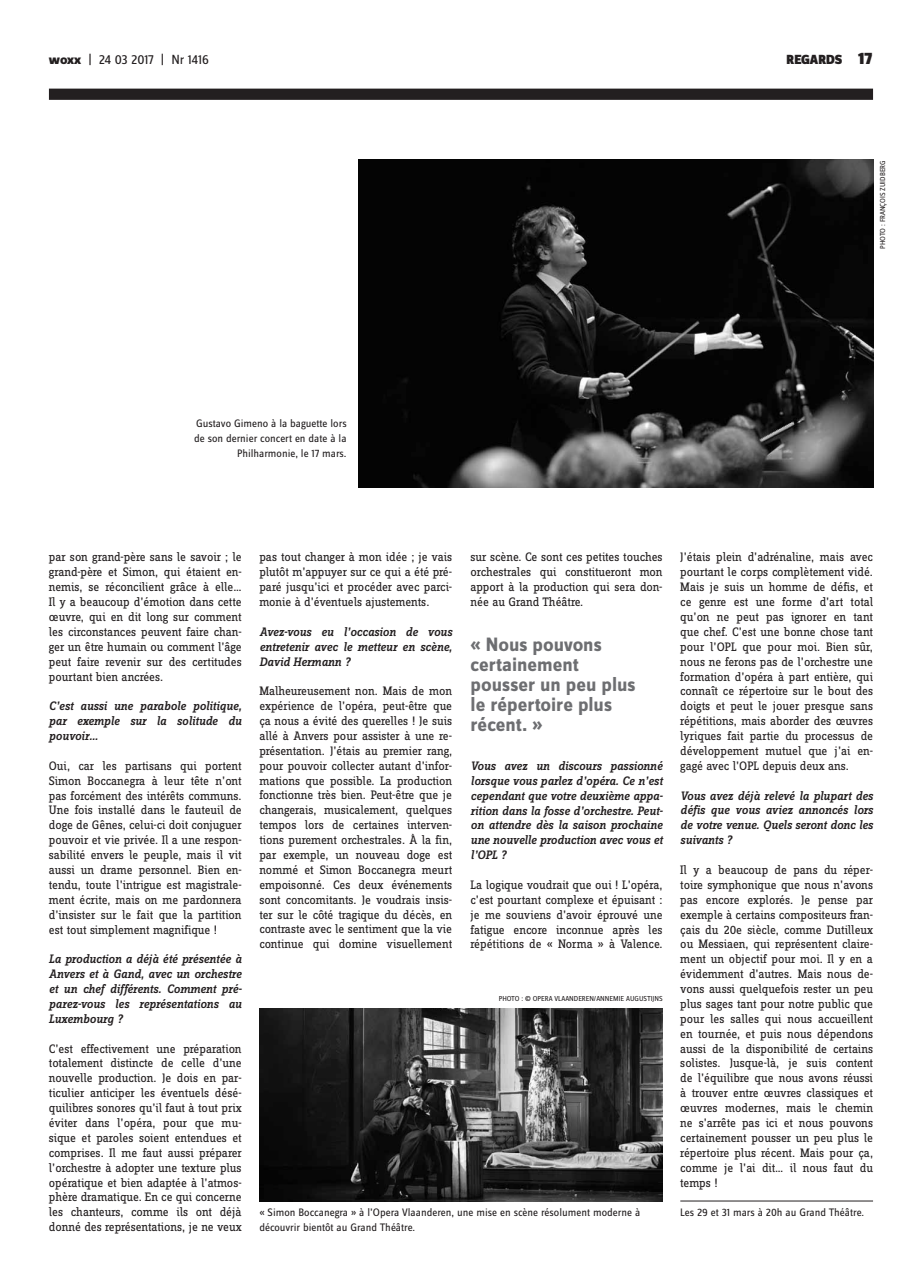
<style>
.page{position:relative;width:922px;height:1276px;background:#fff}
.page>*{position:absolute;margin:0;border:0;box-sizing:border-box;transform-origin:0 0}
.t1{font:700 20.12px/20.1px "Zine Sans Dis";color:#6d6e71}
.t2{font:13.75px "Zine Sans Dis";letter-spacing:-.01em;color:#231f20}
.t3{font:900 13.75px "Zine Sans Dis";letter-spacing:-.01em;color:#231f20}
.t4{font:12.75px/14.9px "Zine Slab Dis";letter-spacing:-.01em;color:#231f20;text-align:justify}
.t5{font:italic 500 12.75px/14.9px "Zine Slab Dis";letter-spacing:-.01em;color:#231f20;text-align:justify}
.t6{font:11.25px/14.9px "Zine Sans Dis";color:#231f20;text-align:right}
.t7{font:7.5px "Zine Sans Dis";color:#231f20}
.s1{font-weight:800}
.s2{font-size:17.5px}
</style>
<div class="page">
<img style="left:358px;top:159px;width:514px;height:328px">
<hr style="left:680px;top:1200px;width:192px;height:1px;background:#231f20">
<div style="left:49px;top:89px;width:823px;height:11px;background:#231f20"></div>
<img style="left:259px;top:1008px;width:403px;height:193px">
<p class="t2" style="left:49px;top:53px;width:161px"><span class="s1">woxx</span> | 24 03 2017 | Nr 1416</p>
<p class="t3" style="left:786px;top:53px;width:87px">REGARDS <span class="s2">17</span></p>
<p class="t6" style="left:194px;top:417px;width:154px">Gustavo Gimeno à la baguette lors de son dernier concert en date à la<br>Philharmonie, le 17 mars.</p>
<p class="t7" style="left:878px;top:249px;width:88px;rotate:-90deg">Photo : François Zuidberg</p>
<p class="t4" style="left:49px;top:550px;width:194px">par son grand-père sans le savoir ; le grand-père et Simon, qui étaient en&shy;nemis, se réconcilient grâce à elle… Il y a beaucoup d’émotion dans cette œuvre, qui en dit long sur comment les circonstances peuvent faire chan&shy;ger un être humain ou comment l’âge peut faire revenir sur des certitudes pourtant bien ancrées.</p>
<p class="t5" style="left:49px;top:699px;width:194px">C’est aussi une parabole politique, par exemple sur la solitude du pouvoir…</p>
<p class="t4" style="left:49px;top:759px;width:194px">Oui, car les partisans qui portent Simon Boccanegra à leur tête n’ont pas forcément des intérêts communs.<br>Une fois installé dans le fauteuil de doge de Gênes, celui-ci doit conjuguer pouvoir et vie privée. Il a une respon&shy;sabilité envers le peuple, mais il vit aussi un drame personnel. Bien en&shy;tendu, toute l’intrigue est magistrale&shy;ment écrite, mais on me pardonnera d’insister sur le fait que la partition est tout simplement magnifique !</p>
<p class="t5" style="left:49px;top:951px;width:194px">La production a déjà été présentée à Anvers et à Gand, avec un orchestre et un chef différents. Comment pré&shy;parez-vous les représentations au Luxembourg ?</p>
<p class="t4" style="left:49px;top:1041px;width:194px">C’est effectivement une préparation totalement distincte de celle d’une nouvelle production. Je dois en par&shy;ticulier anticiper les éventuels désé&shy;quilibres sonores qu’il faut à tout prix éviter dans l’opéra, pour que mu&shy;sique et paroles soient entendues et comprises. Il me faut aussi préparer l’orchestre à adopter une texture plus opératique et bien adaptée à l’atmos&shy;phère dramatique. En ce qui concerne les chanteurs, comme ils ont déjà donné des représentations, je ne veux</p>
<p class="t4" style="left:259px;top:550px;width:194px">pas tout changer à mon idée ; je vais plutôt m’appuyer sur ce qui a été pré&shy;paré jusqu’ici et procéder avec parci&shy;monie à d’éventuels ajustements.</p>
<p class="t5" style="left:259px;top:624px;width:194px">Avez-vous eu l’occasion de vous entretenir avec le metteur en scène, David Hermann ?</p>
<p class="t4" style="left:259px;top:684px;width:194px">Malheureusement non. Mais de mon expérience de l’opéra, peut-être que ça nous a évité des querelles ! Je suis allé à Anvers pour assister à une re&shy;présentation. J’étais au premier rang, pour pouvoir collecter autant d’infor&shy;mations que possible. La production fonctionne très bien. Peut-être que je changerais, musicalement, quelques tempos lors de certaines interven&shy;tions purement orchestrales. À la fin, par exemple, un nouveau doge est nommé et Simon Boccanegra meurt empoisonné. Ces deux événements sont concomitants. Je voudrais insis&shy;ter sur le côté tragique du décès, en contraste avec le sentiment que la vie continue qui domine visuellement</p>
<p class="t4" style="left:470px;top:550px;width:193px">sur scène. Ce sont ces petites touches orchestrales qui constitueront mon apport à la production qui sera don&shy;née au Grand Théâtre.</p>
<h1 class="t1" style="left:470px;top:635px;width:166px">« Nous pouvons certainement pousser un peu plus le répertoire plus récent. »</h1>
<p class="t5" style="left:470px;top:758px;width:194px">Vous avez un discours passionné lorsque vous parlez d’opéra. Ce n’est cependant que votre deuxième appa&shy;rition dans la fosse d’orchestre. Peut&shy;on attendre dès la saison prochaine une nouvelle production avec vous et l’OPL ?</p>
<p class="t4" style="left:470px;top:878px;width:193px">La logique voudrait que oui ! L’opéra, c’est pourtant complexe et épuisant : je me souviens d’avoir éprouvé une fatigue encore inconnue après les répétitions de « Norma » à Valence.</p>
<p class="t7" style="left:498px;top:994px;width:13px">Photo</p>
<p class="t7" style="left:521px;top:994px;width:143px">: © Opera Vlaan deren/Ann em ie Aug ustijns</p>
<p class="t4" style="left:680px;top:550px;width:194px">J’étais plein d’adrénaline, mais avec pourtant le corps complètement vidé.<br>Mais je suis un homme de défis, et ce genre est une forme d’art total qu’on ne peut pas ignorer en tant que chef. C’est une bonne chose tant pour l’OPL que pour moi. Bien sûr, nous ne ferons pas de l’orchestre une formation d’opéra à part entière, qui connaît ce répertoire sur le bout des doigts et peut le jouer presque sans répétitions, mais aborder des œuvres lyriques fait partie du processus de développement mutuel que j’ai en&shy;gagé avec l’OPL depuis deux ans.</p>
<p class="t5" style="left:680px;top:788px;width:194px">Vous avez déjà relevé la plupart des défis que vous aviez annoncés lors de votre venue. Quels seront donc les suivants ?</p>
<p class="t4" style="left:680px;top:863px;width:194px">Il y a beaucoup de pans du réper&shy;toire symphonique que nous n’avons pas encore explorés. Je pense par exemple à certains compositeurs fran&shy;çais du 20e siècle, comme Dutilleux ou Messiaen, qui représentent claire&shy;ment un objectif pour moi. Il y en a évidemment d’autres. Mais nous de&shy;vons aussi quelquefois rester un peu plus sages tant pour notre public que pour les salles qui nous accueillent en tournée, et puis nous dépendons aussi de la disponibilité de certains solistes. Jusque-là, je suis content de l’équilibre que nous avons réussi à trouver entre œuvres classiques et œuvres modernes, mais le chemin ne s’arrête pas ici et nous pouvons certainement pousser un peu plus le répertoire plus récent. Mais pour ça, comme je l’ai dit… il nous faut du temps !</p>
<p class="t6" style="left:259px;top:1205px;width:382px">« Simon Boccanegra » à l’Opera Vlaanderen, une mise en scène résolument moderne à</p>
<p class="t6" style="left:680px;top:1206px;width:185px">Les 29 et 31 mars à 20h au Grand Théâtre.</p>
<p class="t6" style="left:259px;top:1220px;width:157px">découvrir bientôt au Grand Théâtre.</p>
</div>
